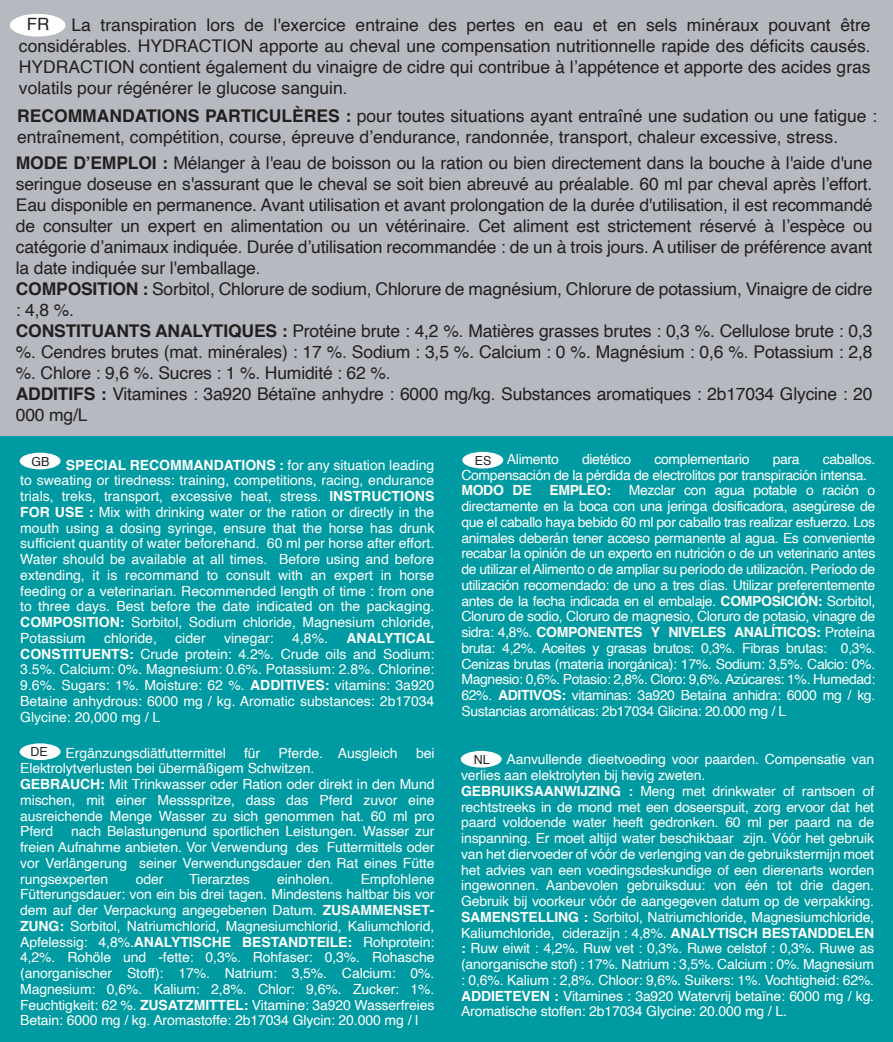
<style>
.page{position:relative;width:893px;height:1042px;background:#fff}
.page>*{position:absolute;margin:0;border:0;box-sizing:border-box;transform-origin:0 0}
.t1{font:17.5px/21px "Helvetica";letter-spacing:-.01em;color:#231f20}
.t2{font:16.8px "Helvetica";color:#231f20}
.t3{font:14px/15.8px "Helvetica";letter-spacing:-.01em;color:#fff;text-align:justify}
.t4{font:700 14px "Helvetica";letter-spacing:-.025em;color:#fff}
.t5{font:12.6px "Helvetica";color:#231f20}
.s1{font-weight:700}
</style>
<div class="page">
<div style="left:0;top:0;width:893px;height:475px;background:#b6b9bf"></div>
<div style="left:0;top:437px;width:893px;height:605px;background:#009ba2"></div>
<div style="left:10px;top:14px;width:55px;height:23px;background:#fff;border-radius:50%"></div>
<div style="left:462px;top:452px;width:41px;height:16px;background:#fff;border-radius:50%"></div>
<div style="left:20px;top:453px;width:41px;height:16px;background:#fff;border-radius:50%"></div>
<div style="left:20px;top:743px;width:41px;height:17px;background:#fff;border-radius:50%"></div>
<div style="left:461px;top:751px;width:41px;height:16px;background:#fff;border-radius:50%"></div>
<p class="t1" style="left:19px;top:15px;width:853px;text-align:justify;text-indent:52px">La transpiration lors de l'exercice entraine des pertes en eau et en sels minéraux pouvant être considérables. HYDRACTION apporte au cheval une compensation nutritionnelle rapide des déficits causés.<br>HYDRACTION contient également du vinaigre de cidre qui contribue à l’appétence et apporte des acides gras volatils pour régénérer le glucose sanguin.</p>
<p class="t2" style="left:27px;top:11px;width:24px">FR</p>
<p class="t1" style="left:17px;top:106px;width:861px"><span class="s1">RECOMMANDATIONS PARTICULÈRES :</span> pour toutes situations ayant entraîné une sudation ou une fatigue : entraînement, compétition, course, épreuve d’endurance, randonnée, transport, chaleur excessive, stress.</p>
<p class="t1" style="left:16px;top:152px;width:858px"><span class="s1">MODE D’EMPLOI :</span> Mélanger à l'eau de boisson ou la ration ou bien directement dans la bouche à l'aide d'une seringue doseuse en s'assurant que le cheval se soit bien abreuvé au préalable. 60 ml par cheval après l’effort.<br>Eau disponible en permanence. Avant utilisation et avant prolongation de la durée d'utilisation, il est recommandé de consulter un expert en alimentation ou un vétérinaire. Cet aliment est strictement réservé à l’espèce ou catégorie d’animaux indiquée. Durée d’utilisation recommandée : de un à trois jours. A utiliser de préférence avant la date indiquée sur l'emballage.<br><span class="s1">COMPOSITION :</span> Sorbitol, Chlorure de sodium, Chlorure de magnésium, Chlorure de potassium, Vinaigre de cidre : 4,8 %.<br><span class="s1">CONSTITUANTS ANALYTIQUES :</span> Protéine brute : 4,2 %. Matières grasses brutes : 0,3 %. Cellulose brute : 0,3 %. Cendres brutes (mat. minérales) : 17 %. Sodium : 3,5 %. Calcium : 0 %. Magnésium : 0,6 %. Potassium : 2,8 %. Chlore : 9,6 %. Sucres : 1 %. Humidité : 62 %.<br><span class="s1">ADDITIFS :</span> Vitamines : 3a920 Bétaïne anhydre : 6000 mg/kg. Substances aromatiques : 2b17034 Glycine : 20<br>000 mg/L</p>
<p class="t3" style="left:507px;top:451px;width:54px">Alimento</p>
<p class="t3" style="left:582px;top:451px;width:51px">dietético</p>
<p class="t3" style="left:655px;top:451px;width:97px">complementario</p>
<p class="t3" style="left:773px;top:451px;width:28px">para</p>
<p class="t3" style="left:461px;top:451px;width:415px;text-indent:361px">caballos.<br>Compensación de la pérdida de electrolitos por transpiración intensa.</p>
<p class="t4" style="left:461px;top:479px;width:72px">MODO DE</p>
<p class="t4" style="left:549px;top:479px;width:63px">EMPLEO:</p>
<p class="t5" style="left:31px;top:452px;width:20px">GB</p>
<p class="t5" style="left:475px;top:451px;width:18px">ES</p>
<p class="t3" style="left:20px;top:457px;width:416px;text-indent:46px"><span class="s1">SPECIAL RECOMMANDATIONS :</span> for any situation leading to sweating or tiredness: training, competitions, racing, endurance trials, treks, transport, excessive heat, stress. <span class="s1">INSTRUCTIONS FOR USE :</span> Mix with drinking water or the ration or directly in the mouth using a dosing syringe, ensure that the horse has drunk sufficient quantity of water beforehand. 60 ml per horse after effort.<br>Water should be available at all times. Before using and before extending, it is recommand to consult with an expert in horse feeding or a veterinarian. Recommended length of time : from one to three days. Best before the date indicated on the packaging.<br><span class="s1">COMPOSITION:</span> Sorbitol, Sodium chloride, Magnesium chloride, Potassium</p>
<p class="t3" style="left:461px;top:483px;width:415px;text-indent:167px">Mezclar con agua potable o ración o directamente en la boca con una jeringa dosificadora, asegúrese de que el caballo haya bebido 60 ml por caballo tras realizar esfuerzo. Los animales deberán tener acceso permanente al agua. Es conveniente recabar la opinión de un experto en nutrición o de un veterinario antes de utilizar el Alimento o de ampliar su período de utilización. Período de utilización recomendado: de uno a tres días. Utilizar preferentemente antes de la fecha indicada en el embalaje. <span class="s1">COMPOSICIÓN:</span> Sorbitol, Cloruro de sodio, Cloruro de magnesio, Cloruro de potasio, vinagre de sidra: 4,8%. <span class="s1">COMPONENTES Y NIVELES ANALÍTICOS:</span> Proteína bruta: 4,2%. Aceites y grasas brutos: 0,3%. Fibras brutas: 0,3%.<br>Cenizas brutas (materia inorgánica): 17%. Sodium: 3,5%. Calcio: 0%.<br>Magnesio: 0,6%. Potasio: 2,8%. Cloro: 9,6%. Azúcares: 1%. Humedad:<br>62%. <span class="s1">ADITIVOS:</span> vitaminas: 3a920 Betaína anhidra: 6000 mg / kg.<br>Sustancias aromáticas: 2b17034 Glicina: 20.000 mg / L</p>
<p class="t3" style="left:461px;top:752px;width:415px;text-align:left;text-indent:46px">Aanvullende dieetvoeding voor paarden. Compensatie van verlies aan elektrolyten bij hevig zweten.<br><span class="s1">GEBRUIKSAANWIJZING :</span> Meng met drinkwater of rantsoen of rechtstreeks in de mond met een doseerspuit, zorg ervoor dat het paard voldoende water heeft gedronken. 60 ml per paard na de inspanning. Er moet altijd water beschikbaar zijn. Vóór het gebruik van het diervoeder of vóór de verlenging van de gebruikstermijn moet het advies van een voedingsdeskundige of een dierenarts worden ingewonnen. Aanbevolen gebruiksduu: von één tot drie dagen.<br>Gebruik bij voorkeur vóór de aangegeven datum op de verpakking.<br><span class="s1">SAMENSTELLING :</span> Sorbitol, Natriumchloride, Magnesiumchloride, Kaliumchloride, ciderazijn : 4,8%. <span class="s1">ANALYTISCH BESTANDDELEN :</span> Ruw eiwit : 4,2%. Ruw vet : 0,3%. Ruwe celstof : 0,3%. Ruwe as (anorganische stof) : 17%. Natrium : 3,5%. Calcium : 0%. Magnesium : 0,6%. Kalium : 2,8%. Chloor: 9,6%. Suikers: 1%. Vochtigheid: 62%.<br><span class="s1">ADDIETEVEN :</span> Vitamines : 3a920 Watervrij betaïne: 6000 mg / kg.<br>Aromatische stoffen: 2b17034 Glycine: 20.000 mg / L.</p>
<p class="t3" style="left:20px;top:630px;width:416px;text-indent:326px"><span class="s1">ANALYTICAL CONSTITUENTS:</span> Crude protein: 4.2%. Crude oils and Sodium:<br>3.5%. Calcium: 0%. Magnesium: 0.6%. Potassium: 2.8%. Chlorine:<br>9.6%. Sugars: 1%. Moisture: 62 %. <span class="s1">ADDITIVES:</span> vitamins: 3a920<br>Betaine anhydrous: 6000 mg / kg. Aromatic substances: 2b17034<br>Glycine: 20,000 mg / L</p>
<p class="t3" style="left:66px;top:745px;width:162px">Ergänzungsdiätfuttermittel</p>
<p class="t3" style="left:244px;top:745px;width:18px">für</p>
<p class="t3" style="left:279px;top:745px;width:121px">Pferde. Ausgleich</p>
<p class="t3" style="left:416px;top:745px;width:20px">bei</p>
<p class="t3" style="left:20px;top:761px;width:416px;text-align:left">Elektrolytverlusten bei übermäßigem Schwitzen.<br><span class="s1">GEBRAUCH:</span> Mit Trinkwasser oder Ration oder direkt in den Mund mischen, mit einer Messspritze, dass das Pferd zuvor eine ausreichende Menge Wasser zu sich genommen hat. 60 ml pro Pferd</p>
<p class="t3" style="left:104px;top:630px;width:54px">chloride,</p>
<p class="t3" style="left:175px;top:630px;width:32px">cider</p>
<p class="t3" style="left:224px;top:630px;width:51px">vinegar:</p>
<p class="t3" style="left:292px;top:630px;width:37px">4,8%.</p>
<p class="t5" style="left:30px;top:742px;width:19px">DE</p>
<p class="t5" style="left:474px;top:750px;width:17px">NL</p>
<p class="t3" style="left:20px;top:824px;width:416px;text-indent:51px">nach Belastungenund sportlichen Leistungen. Wasser zur freien Aufnahme anbieten. Vor Verwendung des Futtermittels oder vor Verlängerung seiner Verwendungsdauer den Rat eines Fütte rungsexperten</p>
<p class="t3" style="left:20px;top:871px;width:416px;text-indent:341px">Empfohlene Fütterungsdauer: von ein bis drei tagen. Mindestens haltbar bis vor dem auf der Verpackung angegebenen Datum. <span class="s1">ZUSAMMENSET-ZUNG:</span> Sorbitol, Natriumchlorid, Magnesiumchlorid, Kaliumchlorid, Apfelessig: 4,8%.<span class="s1">ANALYTISCHE BESTANDTEILE:</span> Rohprotein:<br>4,2%. Rohöle und -fette: 0,3%. Rohfaser: 0,3%. Rohasche (anorganischer Stoff): 17%. Natrium: 3,5%. Calcium: 0%.<br>Magnesium: 0,6%. Kalium: 2,8%. Chlor: 9,6%. Zucker: 1%.<br>Feuchtigkeit: 62 %. <span class="s1">ZUSATZMITTEL:</span> Vitamine: 3a920 Wasserfreies Betain: 6000 mg / kg. Aromastoffe: 2b17034 Glycin: 20.000 mg / l</p>
<p class="t3" style="left:136px;top:871px;width:29px">oder</p>
<p class="t3" style="left:189px;top:871px;width:62px">Tierarztes</p>
<p class="t3" style="left:277px;top:871px;width:58px">einholen.</p>
</div>
